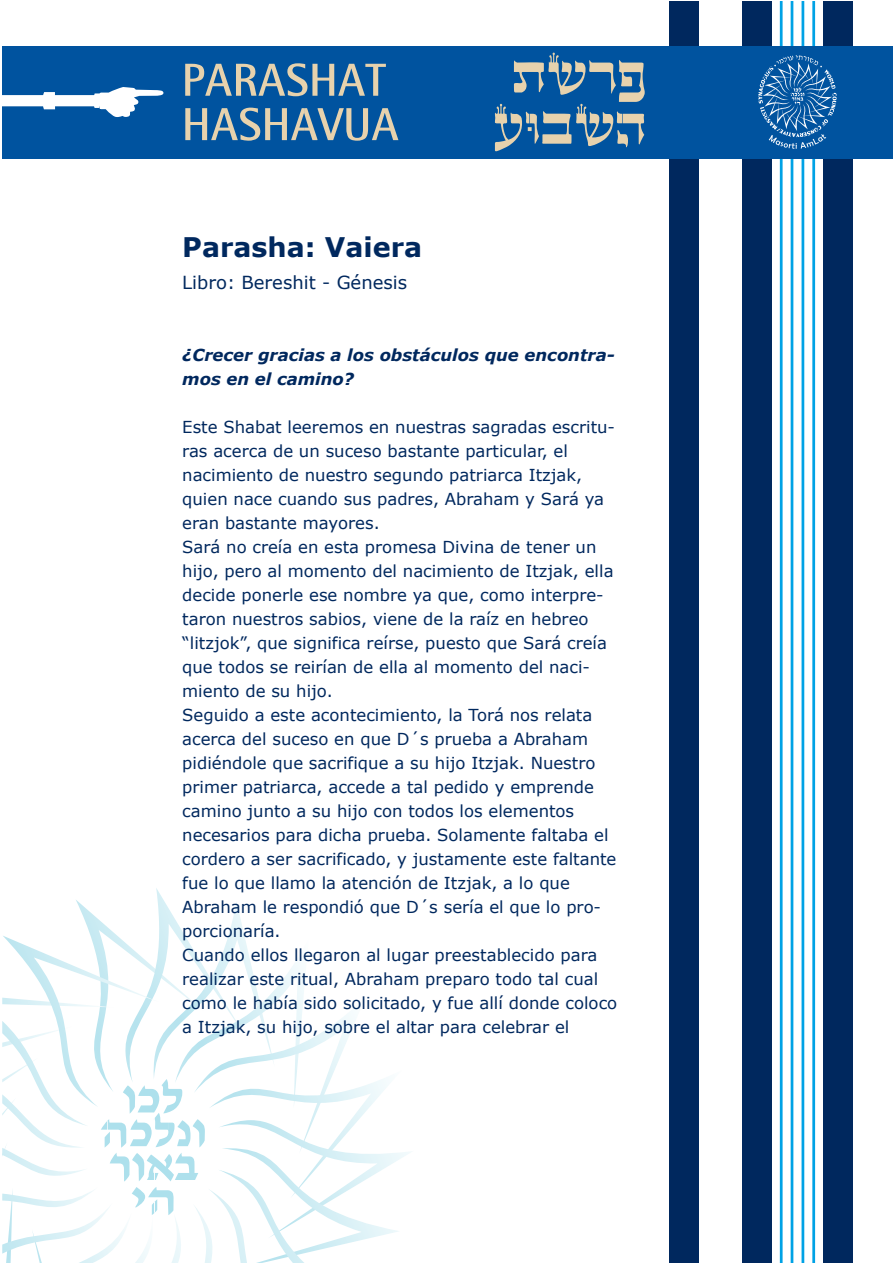
<style>
.page{position:relative;width:893px;height:1263px;background:#fff}
.page>*{position:absolute;margin:0;border:0;box-sizing:border-box;transform-origin:0 0}
.t1{font:700 27px "Verdana";color:#00285e}
.t2{font:18px "Verdana";color:#00285e}
.t3{font:16.5px/24px "Verdana";color:#00285e}
.t4{font:italic 700 16.5px/24px "Verdana";color:#00285e}
</style>
<div class="page">
<hr style="left:780px;top:1px;width:3px;height:1262px;background:#00a2e5">
<hr style="left:791px;top:1px;width:2px;height:1262px;background:#00a2e5">
<hr style="left:801px;top:1px;width:3px;height:1262px;background:#00a2e5">
<hr style="left:812px;top:1px;width:3px;height:1262px;background:#00a2e5">
<div style="left:669px;top:1px;width:30px;height:1262px;background:#00285e"></div>
<div style="left:742px;top:1px;width:30px;height:1262px;background:#00285e"></div>
<div style="left:823px;top:1px;width:30px;height:1262px;background:#00285e"></div>
<svg style="left:2px;top:888px;width:408px;height:375px"></svg>
<div style="left:2px;top:46px;width:891px;height:112px;background:#00539f"></div>
<svg style="left:185px;top:63px;width:213px;height:78px"></svg>
<svg style="left:2px;top:87px;width:162px;height:30px"></svg>
<svg style="left:758px;top:55px;width:79px;height:94px"></svg>
<svg style="left:495px;top:53px;width:150px;height:98px"></svg>
<h1 class="t1" style="left:182px;top:228px;width:241px">Parasha: Vaiera</h1>
<p class="t2" style="left:182px;top:270px;width:226px">Libro: Bereshit - Génesis</p>
<p class="t4" style="left:182px;top:342px;width:434px">¿Crecer gracias a los obstáculos que encontra&shy;mos en el camino?</p>
<p class="t3" style="left:182px;top:415px;width:436px">Este Shabat leeremos en nuestras sagradas escritu&shy;ras acerca de un suceso bastante particular, el nacimiento de nuestro segundo patriarca Itzjak, quien nace cuando sus padres, Abraham y Sará ya eran bastante mayores.<br>Sará no creía en esta promesa Divina de tener un hijo, pero al momento del nacimiento de Itzjak, ella decide ponerle ese nombre ya que, como interpre&shy;taron nuestros sabios, viene de la raíz en hebreo “litzjok”, que significa reírse, puesto que Sará creía que todos se reirían de ella al momento del naci&shy;miento de su hijo.<br>Seguido a este acontecimiento, la Torá nos relata acerca del suceso en que D´s prueba a Abraham pidiéndole que sacrifique a su hijo Itzjak. Nuestro primer patriarca, accede a tal pedido y emprende camino junto a su hijo con todos los elementos necesarios para dicha prueba. Solamente faltaba el cordero a ser sacrificado, y justamente este faltante fue lo que llamo la atención de Itzjak, a lo que Abraham le respondió que D´s sería el que lo pro&shy;porcionaría.<br>Cuando ellos llegaron al lugar preestablecido para realizar este ritual, Abraham preparo todo tal cual como le había sido solicitado, y fue allí donde coloco a Itzjak, su hijo, sobre el altar para celebrar el</p>
</div>
